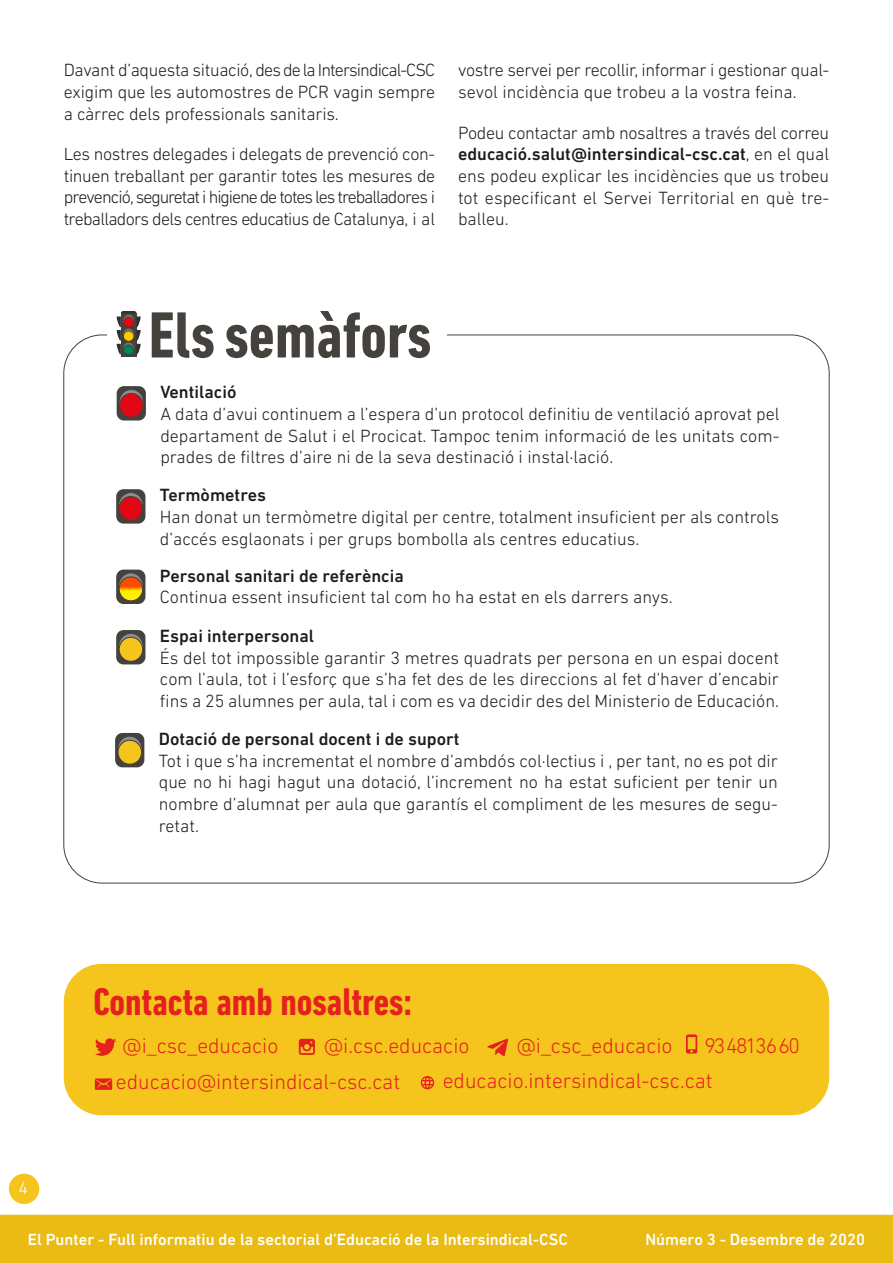
<style>
.page{position:relative;width:893px;height:1263px;background:#fff}
.page>*{position:absolute;margin:0;border:0;box-sizing:border-box;transform-origin:0 0}
.t1{font:700 condensed 66.3px "DIN Next LT Pro";color:#45413d}
.t2{font:700 condensed 39.3px "DIN Next LT Pro";color:#e5211d}
.t3{font:300 21.6px "DIN Next LT Pro";color:#e5211d}
.t4{font:300 21.6px "DIN Next LT Pro";letter-spacing:-.08em;color:#e5211d}
.t5{font:300 18px/21.6px "DIN Next LT Pro";color:#1c1b1f;text-align:justify}
.t6{font:500 18px "DIN Next LT Pro";color:#1c1b1f}
.t7{font:300 18px/21.6px "DIN Next LT Pro";letter-spacing:-.02em;color:#1c1b1f}
.t8{font:300 18px "DIN Next LT Pro";color:#fff}
.t9{font:500 16.5px "DIN Next LT Pro";color:#fff}
.s1{font-weight:500}
</style>
<div class="page">
<div style="left:117px;top:386px;width:29px;height:34px;background:#45413d;border-radius:7px"></div>
<svg style="left:120px;top:390px;width:23px;height:25px"></svg>
<div style="left:119px;top:393px;width:24px;height:24px;background:#e30614;border:1px solid #45413d;border-radius:50%"></div>
<div style="left:116px;top:630px;width:29px;height:34px;background:#45413d;border-radius:7px"></div>
<svg style="left:119px;top:634px;width:24px;height:25px"></svg>
<div style="left:119px;top:637px;width:24px;height:24px;background:#f5c51d;border:1px solid #45413d;border-radius:50%"></div>
<div style="left:115px;top:733px;width:29px;height:34px;background:#45413d;border-radius:7px"></div>
<svg style="left:118px;top:737px;width:24px;height:25px"></svg>
<div style="left:118px;top:740px;width:24px;height:24px;background:#f5c51d;border:1px solid #45413d;border-radius:50%"></div>
<div style="left:116px;top:489px;width:29px;height:35px;background:#45413d;border-radius:7px"></div>
<svg style="left:119px;top:493px;width:24px;height:25px"></svg>
<div style="left:119px;top:496px;width:24px;height:25px;background:#e30614;border:1px solid #45413d;border-radius:50%"></div>
<div style="left:116px;top:570px;width:29px;height:34px;background:#45413d;border-radius:7px"></div>
<svg style="left:119px;top:573px;width:24px;height:25px"></svg>
<svg style="left:119px;top:577px;width:24px;height:24px"></svg>
<div style="left:119px;top:577px;width:24px;height:24px;border:1px solid #45413d;border-radius:50%"></div>
<div style="left:0;top:1215px;width:893px;height:48px;background:#e9bb13;border:1px solid #e9bb13"></div>
<div style="left:9px;top:1173px;width:30px;height:31px;background:#f5c51d;border-radius:50%"></div>
<svg style="left:121px;top:313px;width:15px;height:44px"></svg>
<svg style="left:117px;top:311px;width:24px;height:43px"></svg>
<div style="left:64px;top:964px;width:765px;height:151px;background:#f5c51d;border-radius:38px"></div>
<svg style="left:487px;top:1038px;width:21px;height:18px"></svg>
<svg style="left:95px;top:1038px;width:21px;height:18px"></svg>
<svg style="left:686px;top:1034px;width:11px;height:19px"></svg>
<svg style="left:299px;top:1039px;width:16px;height:16px"></svg>
<svg style="left:95px;top:1078px;width:17px;height:12px"></svg>
<svg style="left:421px;top:1076px;width:13px;height:13px"></svg>
<p class="t5" style="left:64px;top:61px;width:373px">Davant d’aquesta situació, des delaIntersindical-CSC exigim que les automostres de PCR vagin sempre a càrrec dels professionals sanitaris.</p>
<p class="t5" style="left:64px;top:144px;width:373px">Les nostres delegades i delegats de prevenció con&shy;tinuen treballant per garantir totes les mesures de prevenció, seguretat i higiene de totes les treballadores i treballadors dels centres educatius de Catalunya, i al</p>
<p class="t7" style="left:458px;top:61px;width:373px">vostre servei per recollir, informar i gestionar qual&shy;sevol incidència que trobeu a la vostra feina.</p>
<p class="t5" style="left:458px;top:123px;width:373px">Podeu contactar amb nosaltres a través del correu <span class="s1">educació.salut@intersindical-csc.cat</span>, en el qual ens podeu explicar les incidències que us trobeu tot especificant el Servei Territorial en què tre&shy;balleu.</p>
<h1 class="t1" style="left:149px;top:308px;width:284px">Elssemàfors</h1>
<p class="t6" style="left:160px;top:385px;width:78px">Ventilació</p>
<p class="t5" style="left:160px;top:405px;width:621px">A data d’avui continuem a l’espera d’un protocol definitiu de ventilació aprovat pel departament de Salut i el Procicat. Tampoc tenim informació de les unitats com&shy;prades de filtres d’aire ni de la seva destinació i instal·lació.</p>
<p class="t6" style="left:160px;top:488px;width:108px">Termòmetres</p>
<p class="t5" style="left:160px;top:508px;width:621px">Han donat un termòmetre digital per centre, totalment insuficient per als controls d’accés esglaonats i per grups bombolla als centres educatius.</p>
<p class="t6" style="left:160px;top:568px;width:245px">Personal sanitari de referència</p>
<p class="t5" style="left:160px;top:588px;width:514px">Continua essent insuficient tal com ho ha estat en els darrers anys.</p>
<p class="t6" style="left:160px;top:629px;width:156px">Espai interpersonal</p>
<p class="t5" style="left:160px;top:649px;width:621px">És del tot impossible garantir 3 metres quadrats per persona en un espai docent com l’aula, tot i l’esforç que s’ha fet des de les direccions al fet d'haver d’encabir fins a 25 alumnes per aula, tal i com es va decidir des del Ministerio de Educación.</p>
<p class="t6" style="left:159px;top:732px;width:302px">Dotació de personal docent i de suport</p>
<p class="t5" style="left:159px;top:751px;width:621px">Tot i que s’ha incrementat el nombre d’ambdós col·lectius i , per tant, no es pot dir que no hi hagi hagut una dotació, l’increment no ha estat suficient per tenir un nombre d’alumnat per aula que garantís el compliment de les mesures de segu&shy;retat.</p>
<h2 class="t2" style="left:93px;top:985px;width:320px">Contacta amb nosaltres:</h2>
<p class="t8" style="left:18px;top:1180px;width:11px">4</p>
<p class="t3" style="left:123px;top:1037px;width:157px">@i_csc_educacio</p>
<p class="t3" style="left:324px;top:1037px;width:147px">@i.csc.educacio</p>
<p class="t3" style="left:517px;top:1037px;width:157px">@i_csc_educacio</p>
<p class="t4" style="left:705px;top:1036px;width:97px">934813660</p>
<p class="t3" style="left:116px;top:1072px;width:286px">educacio@intersindical-csc.cat</p>
<p class="t3" style="left:443px;top:1071px;width:271px">educacio.intersindical-csc.cat</p>
<p class="t9" style="left:28px;top:1232px;width:542px">El Punter - Full informatiu de la sectorial d’Educació de la Intersindical-CSC</p>
<p class="t9" style="left:645px;top:1232px;width:221px">Número 3 - Desembre de 2020</p>
</div>
